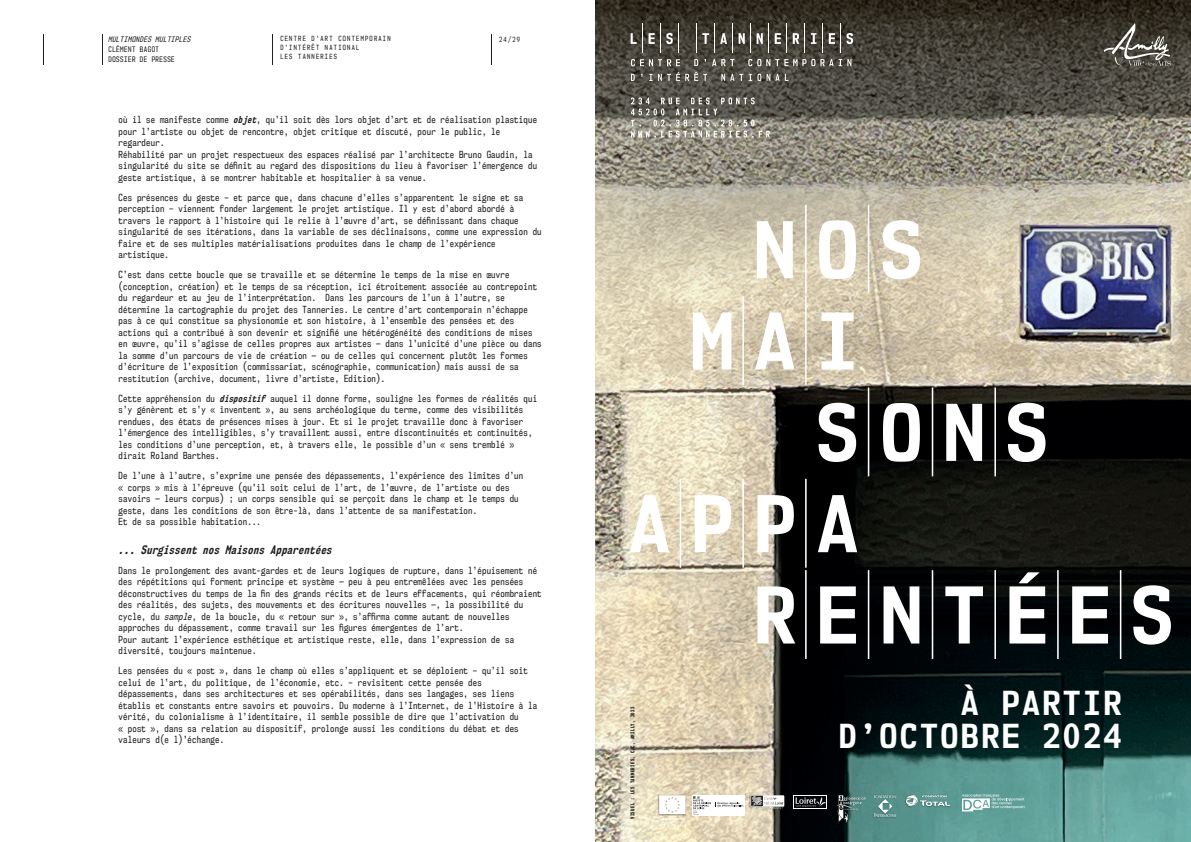
<style>
.page{position:relative;width:1191px;height:842px;background:#fff}
.page>*{position:absolute;margin:0;border:0;box-sizing:border-box;transform-origin:0 0}
.t1{font:700 31px/33.1px "NK57 Monospace Sc Rg";letter-spacing:.075em;color:#fff;text-align:right}
.t2{font:italic 700 11px "NK57 Monospace Cd Rg";letter-spacing:.025em;color:#231f20}
.t3{font:9px/11.5px "NK57 Monospace Cd Rg";letter-spacing:.025em;color:#231f20}
.t4{font:7px/10px "NK57 Monospace Cd Rg";letter-spacing:.075em;color:#231f20}
.t5{font:italic 7px "NK57 Monospace Cd Rg";letter-spacing:.075em;color:#231f20}
.t6{font:6.5px/9px "NK57 Monospace Cd Rg";letter-spacing:.2em;color:#231f20}
.t7{font:4.9px "NK57 Monospace Cd Eb";letter-spacing:.075em;color:#231f20}
.s1{font-weight:700;font-style:italic}
.s2{font-style:italic}
</style>
<div class="page">
<hr style="left:102px;top:34px;width:1px;height:30px;background:#231f20">
<hr style="left:272px;top:34px;width:1px;height:30px;background:#231f20">
<hr style="left:43px;top:34px;width:1px;height:30px;background:#231f20">
<hr style="left:491px;top:34px;width:1px;height:30px;background:#231f20">
<img style="left:595px;top:0;width:596px;height:842px">
<div style="left:904px;top:794px;width:47px;height:14px;background:#231f20;opacity:.45"></div>
<svg style="left:906px;top:795px;width:44px;height:12px"></svg>
<div style="left:834px;top:794px;width:32px;height:30px;background:#000307"></div>
<svg style="left:836px;top:795px;width:29px;height:28px"></svg>
<div style="left:872px;top:794px;width:25px;height:25px;background:#4f827d"></div>
<svg style="left:874px;top:795px;width:22px;height:22px"></svg>
<div style="left:791px;top:794px;width:36px;height:17px;background:#000205"></div>
<svg style="left:793px;top:795px;width:33px;height:14px"></svg>
<div style="left:749px;top:794px;width:36px;height:17px;background:#231f20;opacity:.45"></div>
<svg style="left:750px;top:795px;width:34px;height:14px"></svg>
<div style="left:657px;top:794px;width:29px;height:22px;background:#231f20;opacity:.45"></div>
<svg style="left:659px;top:795px;width:27px;height:31px"></svg>
<div style="left:692px;top:795px;width:53px;height:20px;background:#fff"></div>
<svg style="left:693px;top:796px;width:50px;height:19px"></svg>
<svg style="left:630px;top:495px;width:39px;height:57px"></svg>
<hr style="left:679px;top:479px;width:2px;height:89px;background:#fff">
<svg style="left:694px;top:495px;width:37px;height:57px"></svg>
<svg style="left:693px;top:312px;width:38px;height:58px"></svg>
<hr style="left:742px;top:296px;width:2px;height:89px;background:#fff">
<hr style="left:742px;top:479px;width:2px;height:89px;background:#fff">
<svg style="left:757px;top:586px;width:38px;height:57px"></svg>
<svg style="left:757px;top:495px;width:37px;height:57px"></svg>
<svg style="left:755px;top:312px;width:39px;height:58px"></svg>
<svg style="left:757px;top:221px;width:35px;height:57px"></svg>
<hr style="left:805px;top:205px;width:1px;height:89px;background:#fff">
<hr style="left:805px;top:296px;width:1px;height:89px;background:#fff">
<hr style="left:805px;top:479px;width:1px;height:89px;background:#fff">
<hr style="left:805px;top:570px;width:1px;height:89px;background:#fff">
<svg style="left:820px;top:586px;width:36px;height:57px"></svg>
<svg style="left:818px;top:495px;width:39px;height:57px"></svg>
<svg style="left:818px;top:403px;width:38px;height:59px"></svg>
<svg style="left:821px;top:312px;width:32px;height:58px"></svg>
<svg style="left:819px;top:220px;width:37px;height:59px"></svg>
<hr style="left:867px;top:205px;width:2px;height:89px;background:#fff">
<hr style="left:867px;top:387px;width:2px;height:89px;background:#fff">
<hr style="left:867px;top:570px;width:2px;height:89px;background:#fff">
<svg style="left:883px;top:586px;width:36px;height:57px"></svg>
<svg style="left:883px;top:403px;width:37px;height:59px"></svg>
<svg style="left:882px;top:220px;width:38px;height:59px"></svg>
<hr style="left:931px;top:387px;width:2px;height:89px;background:#fff">
<hr style="left:931px;top:570px;width:2px;height:89px;background:#fff">
<svg style="left:945px;top:586px;width:38px;height:57px"></svg>
<svg style="left:946px;top:404px;width:36px;height:57px"></svg>
<hr style="left:994px;top:387px;width:2px;height:89px;background:#fff">
<hr style="left:994px;top:570px;width:2px;height:89px;background:#fff">
<svg style="left:1009px;top:572px;width:36px;height:71px"></svg>
<svg style="left:1008px;top:403px;width:37px;height:59px"></svg>
<hr style="left:1057px;top:570px;width:1px;height:89px;background:#fff">
<svg style="left:1072px;top:586px;width:36px;height:57px"></svg>
<hr style="left:1119px;top:570px;width:2px;height:89px;background:#fff">
<svg style="left:1133px;top:585px;width:37px;height:60px"></svg>
<svg style="left:630px;top:98px;width:140px;height:40px;background:#848279"></svg>
<svg style="left:630px;top:33px;width:6px;height:11px"></svg>
<svg style="left:811px;top:33px;width:5px;height:11px"></svg>
<svg style="left:631px;top:59px;width:49px;height:7px"></svg>
<svg style="left:694px;top:59px;width:4px;height:7px"></svg>
<svg style="left:712px;top:59px;width:22px;height:7px"></svg>
<svg style="left:748px;top:59px;width:103px;height:7px"></svg>
<svg style="left:822px;top:24px;width:31px;height:29px"></svg>
<svg style="left:750px;top:24px;width:55px;height:29px;background:#5f5c54"></svg>
<svg style="left:696px;top:24px;width:48px;height:29px"></svg>
<svg style="left:660px;top:24px;width:19px;height:29px"></svg>
<svg style="left:642px;top:24px;width:12px;height:29px"></svg>
<svg style="left:631px;top:72px;width:157px;height:9px"></svg>
<svg style="left:1103px;top:23px;width:67px;height:44px;background:#605d54"></svg>
<svg style="left:962px;top:794px;width:62px;height:17px"></svg>
<p class="t5" style="left:108px;top:35px;width:83px">MULTIMONDES MULTIPLES</p>
<p class="t4" style="left:108px;top:44px;width:68px">CLÉMENT BAGOT<br>DOSSIER DE PRESSE</p>
<p class="t6" style="left:280px;top:34px;width:112px">CENTRE D’ART CONTEMPORAIN<br>D’INTÉRÊT NATIONAL<br>LES TANNERIES</p>
<p class="t6" style="left:499px;top:35px;width:22px">24/29</p>
<p class="t3" style="left:119px;top:114px;width:420px">où il se manifeste comme <span class="s1">objet</span>, qu’il soit dès lors objet d’art et de réalisation plastique pour l’artiste ou objet de rencontre, objet critique et discuté , pour le public, le regardeur.<br>Réhabilité par un projet respectueux des espaces réalisé par l’architecte Bruno Gaudin, la singularité du site se définit au regard des dispositions du lieu à favoriser l’émergence du geste artistique, à se montrer habitable et hospitalier à sa venue.</p>
<p class="t3" style="left:119px;top:192px;width:424px">Ces présences du geste – et parce que, dans chacune d’elles s’apparentent le signe et sa perception – viennent fonder largement le projet artistique. Il y est d’abord abordé à travers le rapport à l’histoire qui le relie à l’œuvre d’art, se définissant dans chaque singularité de ses itérations, dans la variable de ses déclinaisons, comme une expression du faire et de ses multiples matérialisations produites dans le champ de l’expérience artistique.</p>
<p class="t3" style="left:119px;top:269px;width:424px">C’est dans cette boucle que se travaille et se détermine le temps de la mise en œuvre (conception, création) et le temps de sa réception, ici étroitement associée au contrepoint du regardeur et au jeu de l’interprétation. Dans les parcours de l’un à l’autre, se détermine la cartographie du projet des Tanneries. Le centre d’art contemporain n’échappe pas à ce qui constitue sa physionomie et son histoire, à l’ensemble des pensées et des actions qui a contribué à son devenir et signifié une hétérogéné ité des conditions de mises en œuvre, qu’il s’agisse de celles propres aux artistes — dans l’unicité d’une pièce ou dans la somme d’un parcours de vie de création — ou de celles qui concernent plutôt les formes d’écriture de l’exposition (commissariat, scénographie, communication) mais aussi de sa restitution (archive, document, livre d’artiste, Edition).</p>
<p class="t3" style="left:119px;top:393px;width:420px">Cette appréhension du <span class="s1">dispositif</span> auquel il donne forme, souligne les formes de réalités qui s’y génèrent et s’y « inventent », au sens archéologique du terme, comme des visibilités rendues, des états de présences mises à jour. Et si le projet travaille donc à favoriser l’émergence des intelligibles, s’y travaillent aussi, entre discontinuités et continuités, les conditions d’une perception, et, à travers elle, le possible d’un « sens tremblé » dirait Roland Barthes.</p>
<p class="t3" style="left:119px;top:470px;width:406px">De l’une à l’autre, s’exprime une pensée des dépassements, l’expérience des limites d’un « corps » mis à l’épreuve (qu’il soit celui de l’art, de l’œuvre, de l’artiste ou des savoirs — leurs corpus) ; un corps sensible qui se perçoit dans le champ et le temps du geste, dans les conditions de son être-là, dans l’attente de sa manifestation.<br>Et de sa possible habitation...</p>
<p class="t2" style="left:119px;top:543px;width:215px">... Surgissent nos Maisons Apparentées</p>
<p class="t3" style="left:119px;top:565px;width:424px">Dans le prolongement des avant-gardes et de leurs logiques de rupture, dans l’épuisement né des répétitions qui forment principe et système — peu à peu entremêlées avec les pensées déconstructives du temps de la fin des grands récits et de leurs effacements, qui réombraient des réalités, des sujets, des mouvements et des écritures nouvelles —, la possibilité du cycle, du <span class="s2">sample</span>, de la boucle, du « retour sur », s’affirma comme autant de nouvelles approches du dépassement, comme travail sur les figures émergentes de l’art.<br>Pour autant l’expérience esthétique et artistique reste, elle, dans l’expression de sa diversité, toujours maintenue.</p>
<p class="t3" style="left:119px;top:665px;width:420px">Les pensées du « post », dans le champ où elles s’appliquent et se déploient – qu’il soit celui de l’art, du politique, de l’économie, etc. – revisitent cette pensée des dépassements, dans ses architectures et ses opérabilités, dans ses langages, ses liens établis et constants entre savoirs et pouvoirs. Du moderne à l’Internet, de l’Histoire à la vérité, du colonialisme à l’identitaire, il semble possible de dire que l’activation du<br>« post », dans sa relation au dispositif, prolonge aussi les conditions du débat et des valeurs d(e l)’échange.</p>
<p class="t7" style="left:629px;top:819px;width:114px;rotate:-90deg">VISUEL : LES TANNERIES, CAC, AMILLY, 2023</p>
<h1 class="t1" style="left:838px;top:686px;width:284px">À PARTIR<br>D’OCTOBRE 2024</h1>
</div>
